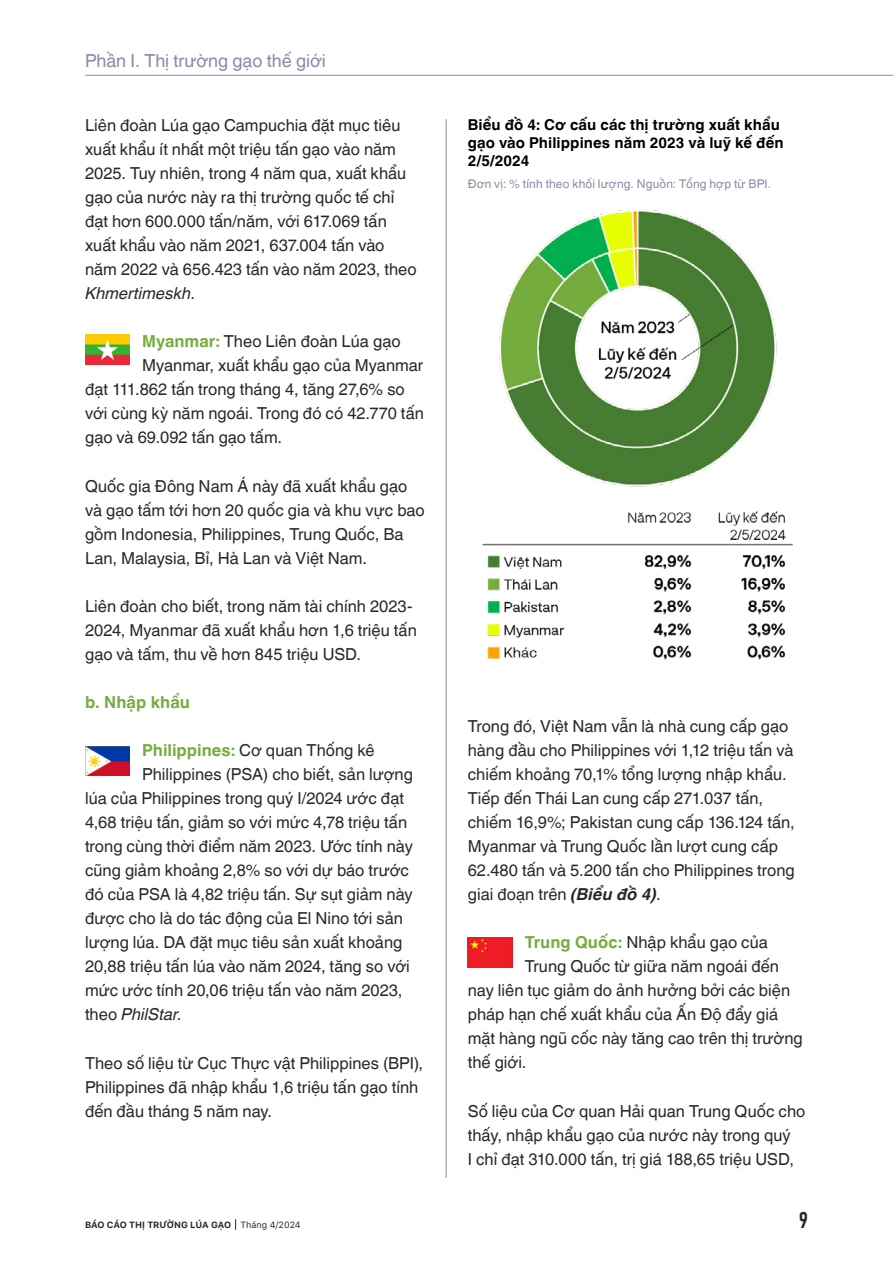
<style>
.page{position:relative;width:893px;height:1263px;background:#fff}
.page>*{position:absolute;margin:0;border:0;box-sizing:border-box;transform-origin:0 0}
.t1{font:22.5px "Bahnschrift";color:#282727}
.t2{font:18px "Helvetica World";color:#848da4}
.t3{font:16.5px/24px "Helvetica World";color:#292829}
.t4{font:italic 16.5px "Helvetica World";color:#292829}
.t5{font:700 16.5px "Helvetica World";letter-spacing:.005em;color:#75ac3e}
.t6{font:700 15px/18px "Helvetica World";letter-spacing:.005em;color:#000}
.t7{font:12px "Helvetica World";letter-spacing:.015em;color:#848da4}
.t8{font:700 9px "SF Pro Text";letter-spacing:-.01em;color:#282727}
.s1{font-style:italic}
.s2{font-weight:700;color:#75ac3e}
.s3{font-style:normal}
.s4{font-weight:700;font-style:italic}
.s5{font-weight:400}
</style>
<div class="page">
<hr style="left:85px;top:75px;width:808px;height:1px;background:#848da4">
<img style="left:85px;top:335px;width:44px;height:29px">
<img style="left:85px;top:746px;width:44px;height:30px">
<img style="left:468px;top:938px;width:44px;height:29px">
<hr style="left:446px;top:119px;width:1px;height:1059px;background:#848da4">
<img style="left:482px;top:210px;width:311px;height:450px">
<p class="t2" style="left:85px;top:50px;width:242px">Phần I. Thị trường gạo thế giới</p>
<p class="t3" style="left:85px;top:113px;width:333px">Liên đoàn Lúa gạo Campuchia đặt mục tiêu xuất khẩu ít nhất một triệu tấn gạo vào năm 2025. Tuy nhiên, trong 4 năm qua, xuất khẩu gạo của nước này ra thị trường quốc tế chỉ đạt hơn 600.000 tấn/năm, với 617.069 tấn xuất khẩu vào năm 2021, 637.004 tấn vào năm 2022 và 656.423 tấn vào năm 2023, theo <span class="s1">Khmertimeskh</span>.</p>
<p class="t3" style="left:142px;top:329px;width:260px"><span class="s2">Myanmar:</span> Theo Liên đoàn Lúa gạo</p>
<p class="t3" style="left:142px;top:353px;width:283px">Myanmar, xuất khẩu gạo của Myanmar</p>
<p class="t3" style="left:85px;top:378px;width:321px">đạt 111.862 tấn trong tháng 4, tăng 27,6% so</p>
<p class="t3" style="left:85px;top:402px;width:340px">với cùng kỳ năm ngoái. Trong đó có 42.770 tấn</p>
<p class="t3" style="left:85px;top:426px;width:199px">gạo và 69.092 tấn gạo tấm.</p>
<p class="t3" style="left:85px;top:474px;width:341px">Quốc gia Đông Nam Á này đã xuất khẩu gạo và gạo tấm tới hơn 20 quốc gia và khu vực bao gồm Indonesia, Philippines, Trung Quốc, Ba Lan, Malaysia, Bỉ, Hà Lan và Việt Nam.</p>
<p class="t3" style="left:85px;top:594px;width:333px">Liên đoàn cho biết, trong năm tài chính 2023-<br>2024, Myanmar đã xuất khẩu hơn 1,6 triệu tấn gạo và tấm, thu về hơn 845 triệu USD.</p>
<p class="t5" style="left:85px;top:693px;width:106px">b. Nhập khẩu</p>
<p class="t3" style="left:142px;top:738px;width:234px"><span class="s2">Philippines:</span> Cơ quan Thống kê</p>
<p class="t3" style="left:142px;top:762px;width:272px">Philippines (PSA) cho biết, sản lượng</p>
<p class="t3" style="left:85px;top:786px;width:320px">lúa của Philippines trong quý I/2024 ước đạt</p>
<p class="t3" style="left:85px;top:810px;width:324px">4,68 triệu tấn, giảm so với mức 4,78 triệu tấn</p>
<p class="t3" style="left:85px;top:835px;width:329px">trong cùng thời điểm năm 2023. Ước tính này</p>
<p class="t3" style="left:85px;top:859px;width:325px">cũng giảm khoảng 2,8% so với dự báo trước</p>
<p class="t3" style="left:85px;top:883px;width:329px">đó của PSA là 4,82 triệu tấn. Sự sụt giảm này</p>
<p class="t3" style="left:85px;top:907px;width:319px">được cho là do tác động của El Nino tới sản</p>
<p class="t3" style="left:85px;top:931px;width:319px">lượng lúa. DA đặt mục tiêu sản xuất khoảng</p>
<p class="t3" style="left:85px;top:955px;width:326px">20,88 triệu tấn lúa vào năm 2024, tăng so với</p>
<p class="t3" style="left:85px;top:979px;width:319px">mức ước tính 20,06 triệu tấn vào năm 2023,</p>
<p class="t4" style="left:85px;top:1005px;width:98px"><span class="s3">theo</span> PhilStar<span class="s3">.</span></p>
<p class="t3" style="left:85px;top:1051px;width:340px">Theo số liệu từ Cục Thực vật Philippines (BPI),<br>Philippines đã nhập khẩu 1,6 triệu tấn gạo tính đến đầu tháng 5 năm nay.</p>
<p class="t6" style="left:468px;top:115px;width:317px">Biểu đồ 4: Cơ cấu các thị trường xuất khẩu gạo vào Philippines năm 2023 và luỹ kế đến<br>2/5/2024</p>
<p class="t7" style="left:468px;top:177px;width:305px">Đơn vị: % tính theo khối lượng. Nguồn: Tổng hợp từ BPI.</p>
<p class="t3" style="left:468px;top:714px;width:329px">Trong đó, Việt Nam vẫn là nhà cung cấp gạo hàng đầu cho Philippines với 1,12 triệu tấn và chiếm khoảng 70,1% tổng lượng nhập khẩu.<br>Tiếp đến Thái Lan cung cấp 271.037 tấn, chiếm 16,9%; Pakistan cung cấp 136.124 tấn, Myanmar và Trung Quốc lần lượt cung cấp 62.480 tấn và 5.200 tấn cho Philippines trong giai đoạn trên <span class="s4">(Biểu đồ 4)</span>.</p>
<p class="t3" style="left:525px;top:931px;width:245px"><span class="s2">Trung Quốc:</span> Nhập khẩu gạo của</p>
<p class="t3" style="left:525px;top:955px;width:256px">Trung Quốc từ giữa năm ngoái đến</p>
<p class="t3" style="left:468px;top:979px;width:324px">nay liên tục giảm do ảnh hưởng bởi các biện</p>
<p class="t3" style="left:468px;top:1003px;width:312px">pháp hạn chế xuất khẩu của Ấn Độ đẩy giá</p>
<p class="t3" style="left:468px;top:1027px;width:337px">mặt hàng ngũ cốc này tăng cao trên thị trường</p>
<p class="t3" style="left:468px;top:1051px;width:60px">thế giới.</p>
<p class="t3" style="left:468px;top:1099px;width:339px">Số liệu của Cơ quan Hải quan Trung Quốc cho thấy, nhập khẩu gạo của nước này trong quý<br>I chỉ đạt 310.000 tấn, trị giá 188,65 triệu USD,</p>
<p class="t8" style="left:85px;top:1219px;width:217px">BÁO CÁO THỊ TRƯỜNG LÚA GẠO <span class="s5">Tháng 4/2024</span></p>
<h1 class="t1" style="left:799px;top:1203px;width:10px">9</h1>
</div>
